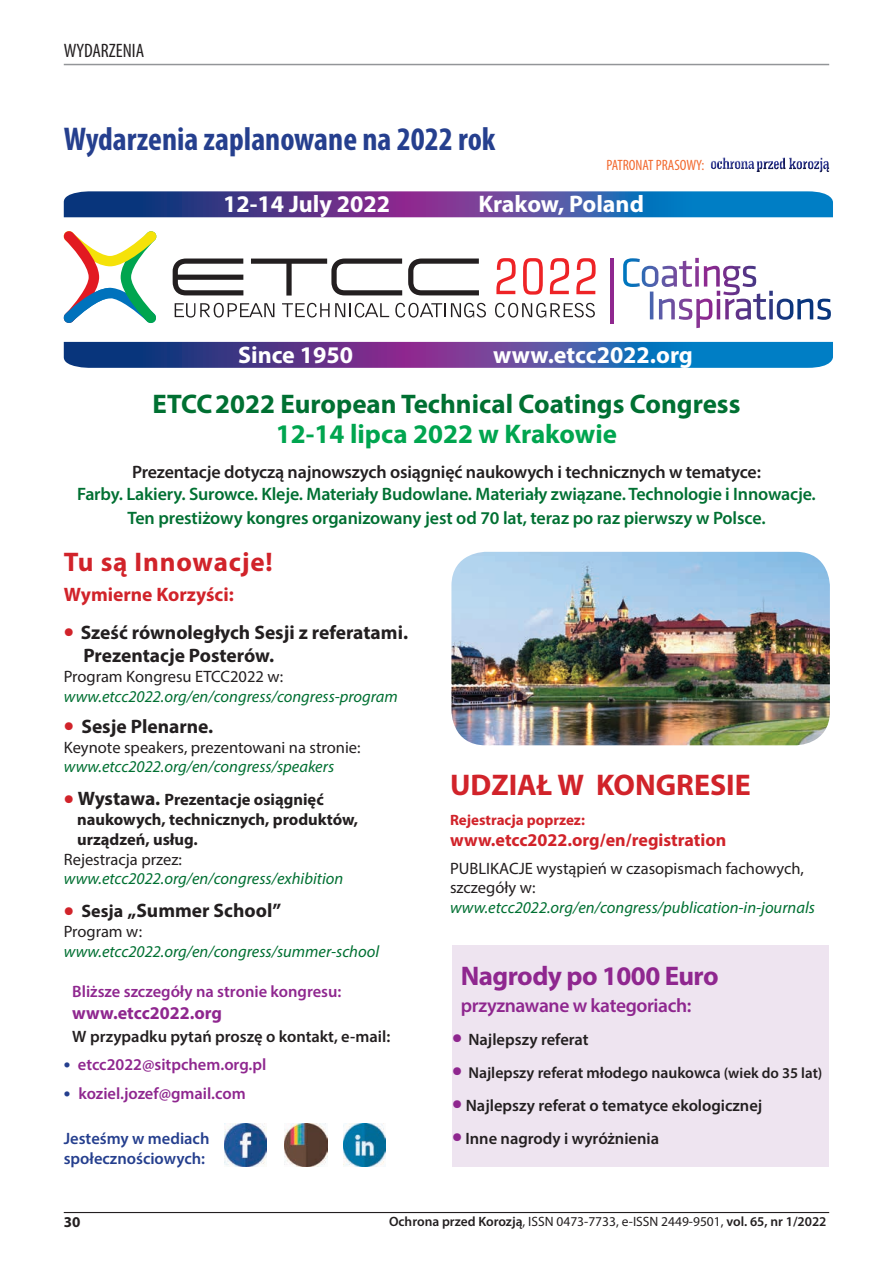
<style>
.page{position:relative;width:893px;height:1263px;background:#fff}
.page>*{position:absolute;margin:0;border:0;box-sizing:border-box;transform-origin:0 0}
.t1{font:700 condensed 33px "Myriad Pro";color:#253f8e}
.t2{font:700 30px "Myriad Pro";color:#d1232a}
.t3{font:700 27px "Myriad Pro";color:#007032}
.t4{font:700 27px "Myriad Pro";color:#00a54f}
.t5{font:700 27px "Myriad Pro";letter-spacing:-.02em;color:#8f278f}
.t6{font:700 27px "Myriad Pro";letter-spacing:.03em;color:#d1232a}
.t7{font:700 24px "Myriad Pro";color:#fff}
.t8{font:700 19.5px/23.4px "Myriad Pro";color:#231f20}
.t9{font:600 19.5px "Myriad Pro";letter-spacing:-.02em;color:#8f278f}
.t10{font:700 19.5px "Myriad Pro";color:#d1232a}
.t11{font:condensed 19.5px "Myriad Pro";color:#231f20}
.t12{font:600 18px "Myriad Pro";letter-spacing:-.01em;color:#007032}
.t13{font:600 18px "Myriad Pro";letter-spacing:-.01em;color:#231f20}
.t14{font:700 18px "Myriad Pro";color:#d1232a}
.t15{font:700 18px "Myriad Pro";color:#8f278f}
.t16{font:italic 16.5px "Myriad Pro";color:#007032}
.t17{font:16.5px/19.8px "Myriad Pro";color:#231f20}
.t18{font:600 16.5px "Myriad Pro";color:#231f20}
.t19{font:600 16.5px "Myriad Pro";color:#8f278f}
.t20{font:700 16.5px/19.8px "Myriad Pro";color:#231f20}
.t21{font:600 16.5px/19.5px "Myriad Pro";color:#253f8e}
.t22{font:600 15.75px "Myriad Pro";color:#231f20}
.t23{font:700 15px "Myriad Pro";color:#d1232a}
.t24{font:condensed 15px "Myriad Pro";color:#f26a30}
.t25{font:700 15px "Myriad Pro";color:#231f20}
.t26{font:600 13.5px "Myriad Pro";color:#231f20}
.s1{font-size:30px;color:#d1232a}
.s2{font-size:19.5px}
.s3{font-size:18px}
.s4{font-weight:700;font-size:30px;color:#8f278f}
.s5{font-size:15px}
.s6{font-weight:700;font-size:19.5px;color:#253f8e}
.s7{font-weight:400}
</style>
<div class="page">
<hr style="left:64px;top:1212px;width:765px;height:1px;background:#231f20">
<hr style="left:64px;top:64px;width:765px;height:1px;background:#939598">
<img style="left:224px;top:1124px;width:43px;height:42px">
<img style="left:285px;top:1124px;width:42px;height:42px">
<img style="left:343px;top:1124px;width:43px;height:42px">
<div style="left:452px;top:945px;width:377px;height:222px;background:#eee4f0"></div>
<img style="left:451px;top:552px;width:379px;height:193px">
<svg style="left:623px;top:258px;width:208px;height:62px"></svg>
<svg style="left:64px;top:191px;width:769px;height:26px;background:#3c519e"></svg>
<svg style="left:175px;top:303px;width:99px;height:15px"></svg>
<svg style="left:282px;top:303px;width:107px;height:15px"></svg>
<svg style="left:395px;top:303px;width:91px;height:15px"></svg>
<svg style="left:495px;top:303px;width:100px;height:15px"></svg>
<svg style="left:63px;top:231px;width:94px;height:92px"></svg>
<svg style="left:173px;top:258px;width:70px;height:37px"></svg>
<svg style="left:408px;top:258px;width:71px;height:37px"></svg>
<svg style="left:251px;top:258px;width:151px;height:38px"></svg>
<hr style="left:611px;top:258px;width:3px;height:65px;background:#8f278f">
<svg style="left:64px;top:342px;width:769px;height:26px;background:#3b4f9d"></svg>
<svg style="left:496px;top:258px;width:73px;height:37px"></svg>
<svg style="left:576px;top:258px;width:20px;height:36px"></svg>
<svg style="left:756px;top:157px;width:73px;height:15px"></svg>
<div style="left:709px;top:157px;width:46px;height:14px;background:#231f20;opacity:.75"></div>
<p class="t11" style="left:64px;top:39px;width:82px">WYDARZENIA</p>
<h1 class="t1" style="left:64px;top:119px;width:433px">Wydarzenia zaplanowane na 2022 rok</h1>
<p class="t24" style="left:607px;top:156px;width:99px">PATRONAT PRASOWY:</p>
<h3 class="t7" style="left:223px;top:188px;width:168px">12-14 July 2022</h3>
<h3 class="t7" style="left:478px;top:188px;width:167px">Krakow, Poland</h3>
<h3 class="t7" style="left:238px;top:339px;width:116px">Since 1950</h3>
<h3 class="t7" style="left:493px;top:339px;width:201px">www.etcc2022.org</h3>
<h3 class="t3" style="left:153px;top:387px;width:589px">ETCC 2022 European Technical Coatings Congress</h3>
<h3 class="t4" style="left:276px;top:417px;width:343px">12-14 lipca 2022 w Krakowie</h3>
<p class="t13" style="left:132px;top:460px;width:630px">Prezentacje dotyczą najnowszych osiągnięć naukowych i technicznych w tematyce:</p>
<p class="t12" style="left:77px;top:483px;width:740px">Farby. Lakiery. Surowce. Kleje. Materiały Budowlane. Materiały związane. Technologie i Innowacje.</p>
<p class="t12" style="left:127px;top:506px;width:640px">Ten prestiżowy kongres organizowany jest od 70 lat, teraz po raz pierwszy w Polsce.</p>
<h3 class="t6" style="left:64px;top:545px;width:210px">Tu są Innowacje!</h3>
<p class="t10" style="left:64px;top:581px;width:172px">Wymierne Korzyści:</p>
<p class="t8" style="left:83px;top:620px;width:326px;text-indent:-20px"><span class="s1">•</span> Sześć równoległych Sesji z referatami.<br>Prezentacje Posterów.</p>
<p class="t17" style="left:64px;top:666px;width:221px">Program Kongresu ETCC2022 w:</p>
<p class="t16" style="left:64px;top:686px;width:336px">www.etcc2022.org/en/congress/congress-program</p>
<p class="t8" style="left:64px;top:714px;width:151px"><span class="s1">•</span> Sesje Plenarne.</p>
<p class="t17" style="left:64px;top:737px;width:298px">Keynote speakers, prezentowani na stronie:</p>
<p class="t16" style="left:64px;top:757px;width:272px">www.etcc2022.org/en/congress/speakers</p>
<p class="t20" style="left:77px;top:789px;width:283px;text-indent:-13px"><span class="s1">•</span> <span class="s2">Wystawa.</span> Prezentacje osiągnięć naukowych, technicznych, produktów, urządzeń, usług.</p>
<p class="t17" style="left:64px;top:849px;width:120px">Rejestracja przez:</p>
<p class="t16" style="left:64px;top:869px;width:281px">www.etcc2022.org/en/congress/exhibition</p>
<p class="t8" style="left:64px;top:898px;width:219px"><span class="s1">•</span> <span class="s3">Sesja</span> „Summer School”</p>
<p class="t17" style="left:64px;top:921px;width:80px">Program w:</p>
<p class="t16" style="left:64px;top:941px;width:317px">www.etcc2022.org/en/congress/summer-school</p>
<h3 class="t5" style="left:461px;top:959px;width:259px">Nagrody po 1000 Euro</h3>
<p class="t9" style="left:461px;top:993px;width:232px">przyznawane w kategoriach:</p>
<p class="t18" style="left:452px;top:1029px;width:138px"><span class="s4">•</span> Najlepszy referat</p>
<p class="t22" style="left:452px;top:1062px;width:372px"><span class="s4">•</span> Najlepszy referat młodego naukowca <span class="s5">(wiek do 35 lat)</span></p>
<p class="t18" style="left:452px;top:1095px;width:312px"><span class="s4">•</span> Najlepszy referat o tematyce ekologicznej</p>
<p class="t18" style="left:452px;top:1128px;width:208px"><span class="s4">•</span> Inne nagrody i wyróżnienia</p>
<h2 class="t2" style="left:450px;top:765px;width:302px">UDZIAŁ W KONGRESIE</h2>
<p class="t23" style="left:450px;top:810px;width:136px">Rejestracja poprzez:</p>
<p class="t14" style="left:450px;top:828px;width:278px">www.etcc2022.org/en/registration</p>
<p class="t17" style="left:450px;top:858px;width:355px">PUBLIKACJE wystąpień w czasopismach fachowych, szczegóły w:</p>
<p class="t16" style="left:450px;top:897px;width:366px">www.etcc2022.org/en/congress/publication-in-journals</p>
<p class="t19" style="left:72px;top:981px;width:271px">Bliższe szczegóły na stronie kongresu:</p>
<p class="t15" style="left:72px;top:1001px;width:151px">www.etcc2022.org</p>
<p class="t18" style="left:72px;top:1026px;width:319px">W przypadku pytań proszę o kontakt, e-mail:</p>
<p class="t19" style="left:64px;top:1054px;width:204px"><span class="s6">•</span> etcc2022@sitpchem.org.pl</p>
<p class="t19" style="left:64px;top:1083px;width:183px"><span class="s6">•</span> koziel.jozef@gmail.com</p>
<p class="t21" style="left:64px;top:1128px;width:147px">Jesteśmy w mediach społecznościowych:</p>
<p class="t25" style="left:64px;top:1212px;width:18px">30</p>
<p class="t26" style="left:389px;top:1213px;width:439px">Ochrona przed Korozją<span class="s7">, ISSN 0473-7733, e-ISSN 2449-9501,</span> vol. 65, nr 1/2022</p>
</div>
